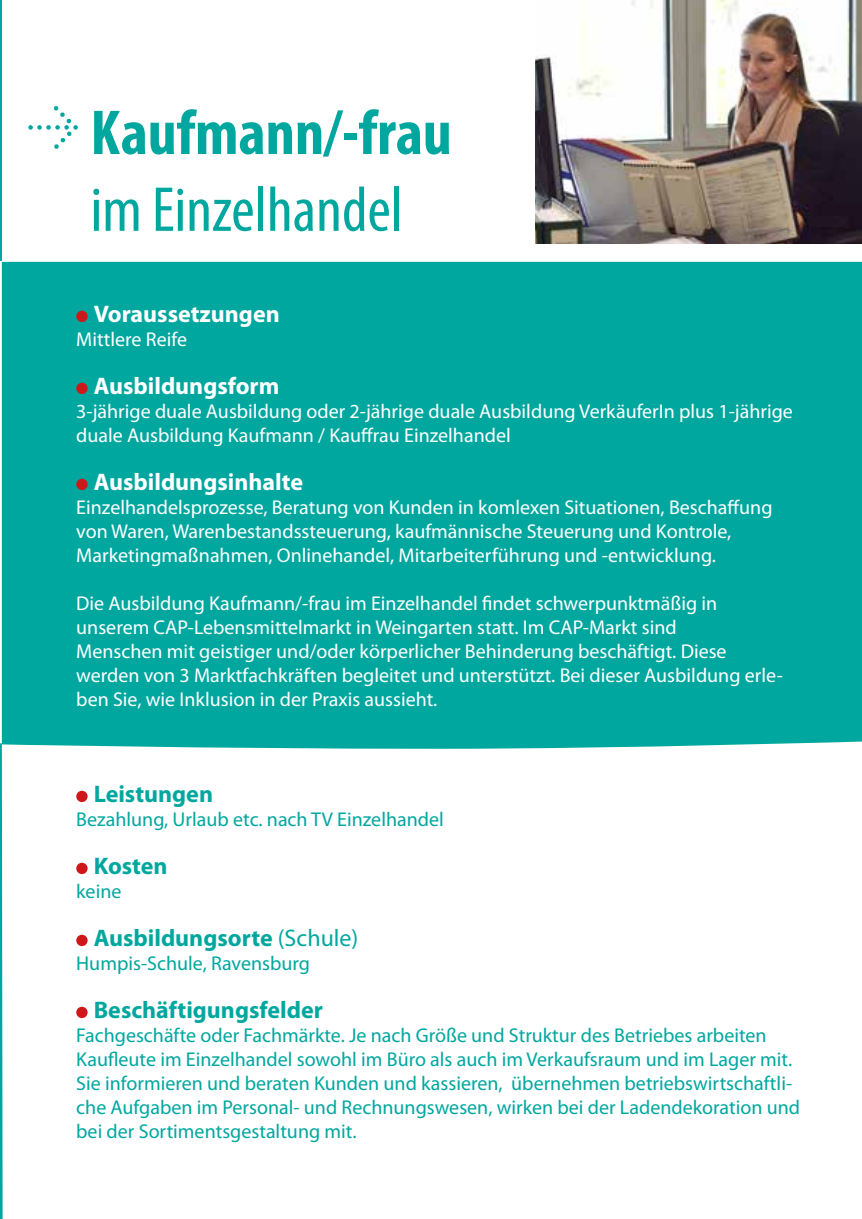
<style>
.page{position:relative;width:862px;height:1219px;background:#fff}
.page>*{position:absolute;margin:0;border:0;box-sizing:border-box;transform-origin:0 0}
.t1{font:700 condensed 64px "Myriad Pro";color:#00a79f}
.t2{font:condensed 64px "Myriad Pro";color:#00a79f}
.t3{font:700 24px "Myriad Pro";color:#00a79f}
.t4{font:700 24px "Myriad Pro";color:#fff}
.t5{font:20px/24px "Myriad Pro";color:#fff}
.t6{font:20px/24px "Myriad Pro";color:#00a79f}
.s1{font-weight:400}
</style>
<div class="page">
<svg style="left:0;top:742px;width:2px;height:477px"></svg>
<hr style="left:0;top:0;width:1px;height:261px;background:#00a79f">
<div style="left:2px;top:262px;width:860px;height:479px;background:#00a79f"></div>
<svg style="left:2px;top:741px;width:860px;height:478px"></svg>
<div style="left:76px;top:311px;width:12px;height:11px;background:#cd1719;border-radius:50%"></div>
<div style="left:76px;top:383px;width:12px;height:11px;background:#cd1719;border-radius:50%"></div>
<div style="left:76px;top:479px;width:12px;height:11px;background:#cd1719;border-radius:50%"></div>
<div style="left:76px;top:791px;width:12px;height:11px;background:#cd1719;border-radius:50%"></div>
<div style="left:76px;top:863px;width:12px;height:11px;background:#cd1719;border-radius:50%"></div>
<div style="left:76px;top:935px;width:12px;height:11px;background:#cd1719;border-radius:50%"></div>
<div style="left:76px;top:1007px;width:12px;height:11px;background:#cd1719;border-radius:50%"></div>
<svg style="left:28px;top:106px;width:50px;height:43px"></svg>
<img style="left:536px;top:0;width:326px;height:244px">
<h1 class="t1" style="left:90px;top:93px;width:363px">Kaufmann/-frau</h1>
<h1 class="t2" style="left:90px;top:171px;width:314px">im Einzelhandel</h1>
<p class="t4" style="left:94px;top:298px;width:188px">Voraussetzungen</p>
<p class="t5" style="left:76px;top:327px;width:112px">Mittlere Reife</p>
<p class="t4" style="left:94px;top:370px;width:187px">Ausbildungsform</p>
<p class="t5" style="left:76px;top:399px;width:718px">3-jährige duale Ausbildung oder 2-jährige duale Ausbildung VerkäuferIn plus 1-jährige duale Ausbildung Kaufmann / Kauffrau Einzelhandel</p>
<p class="t4" style="left:94px;top:466px;width:211px">Ausbildungsinhalte</p>
<p class="t5" style="left:76px;top:495px;width:698px">Einzelhandelsprozesse, Beratung von Kunden in komlexen Situationen, Beschaffung von Waren, Warenbestandssteuerung, kaufmännische Steuerung und Kontrole,<br>Marketingmaßnahmen, Onlinehandel, Mitarbeiterführung und -entwicklung.</p>
<p class="t5" style="left:76px;top:591px;width:708px">Die Ausbildung Kaufmann/-frau im Einzelhandel findet schwerpunktmäßig in unserem CAP-Lebensmittelmarkt in Weingarten statt. Im CAP-Markt sind<br>Menschen mit geistiger und/oder körperlicher Behinderung beschäftigt. Diese werden von 3 Marktfachkräften begleitet und unterstützt. Bei dieser Ausbildung erle&shy;ben Sie, wie Inklusion in der Praxis aussieht.</p>
<p class="t3" style="left:94px;top:778px;width:121px">Leistungen</p>
<p class="t6" style="left:76px;top:807px;width:369px">Bezahlung, Urlaub etc. nach TV Einzelhandel</p>
<p class="t3" style="left:94px;top:850px;width:76px">Kosten</p>
<p class="t6" style="left:76px;top:879px;width:47px">keine</p>
<p class="t3" style="left:94px;top:922px;width:266px">Ausbildungsorte <span class="s1">(Schule)</span></p>
<p class="t6" style="left:76px;top:951px;width:235px">Humpis-Schule, Ravensburg</p>
<p class="t3" style="left:94px;top:994px;width:231px">Beschäftigungsfelder</p>
<p class="t6" style="left:76px;top:1023px;width:725px">Fachgeschäfte oder Fachmärkte. Je nach Größe und Struktur des Betriebes arbeiten Kaufleute im Einzelhandel sowohl im Büro als auch im Verkaufsraum und im Lager mit.<br>Sie informieren und beraten Kunden und kassieren, übernehmen betriebswirtschaftli&shy;che Aufgaben im Personal- und Rechnungswesen, wirken bei der Ladendekoration und bei der Sortimentsgestaltung mit.</p>
</div>
